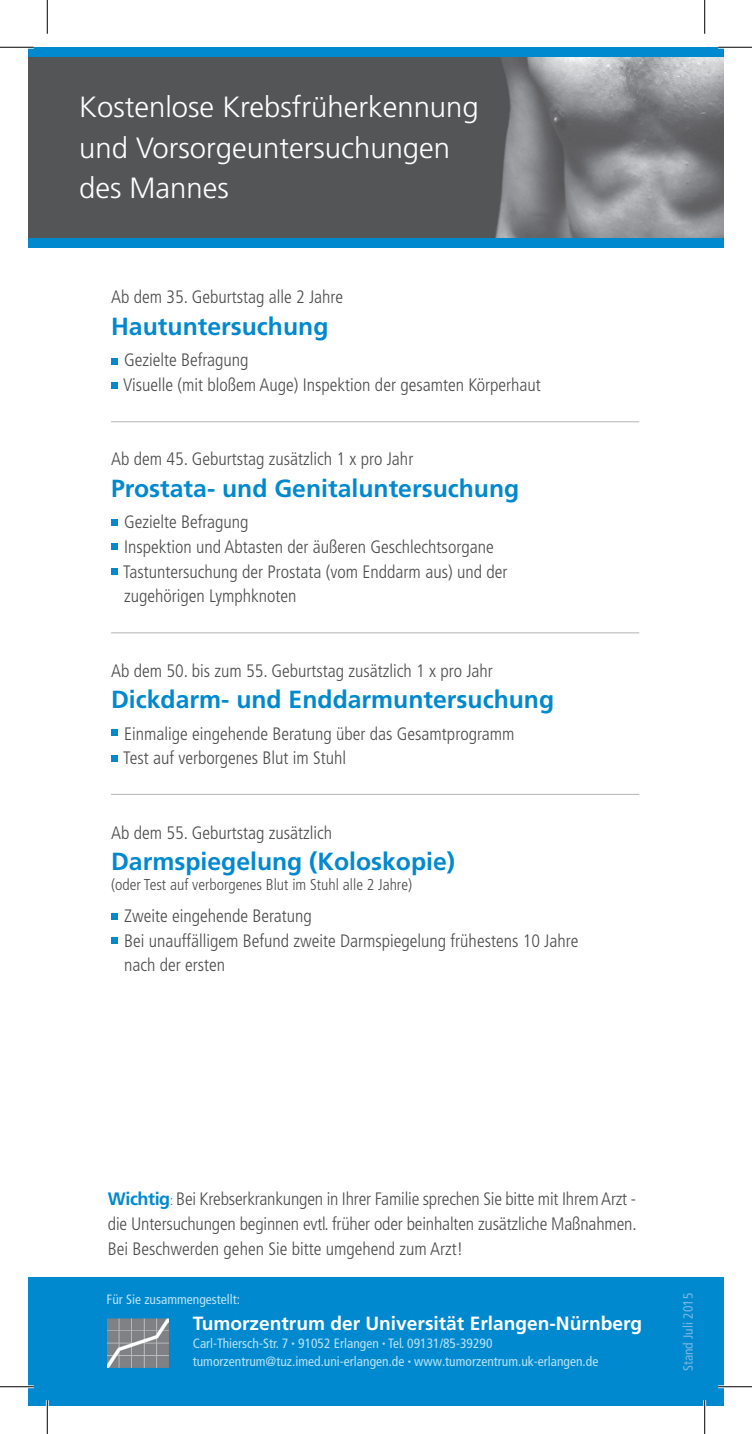
<style>
.page{position:relative;width:752px;height:1434px;background:#fff}
.page>*{position:absolute;margin:0;border:0;box-sizing:border-box;transform-origin:0 0}
.t1{font:300 29.25px/40.5px "Frutiger LT Pro";color:#fff}
.t2{font:700 24.75px "Frutiger LT Pro";color:#0089cf}
.t3{font:700 19.12px "Frutiger LT Pro";color:#fff}
.t4{font:300 condensed 18px/24.8px "Frutiger LT Pro";color:#4b4c4d}
.t5{font:300 condensed 15.75px "Frutiger LT Pro";color:#4b4c4d}
.t6{font:condensed 13.5px/18px "Frutiger LT Pro";color:#b6e4f9}
.t7{font:condensed 13.5px "Frutiger LT Pro";color:#77b6e4}
.s1{font-weight:700;font-stretch:normal;color:#0089cf}
.s2{font-stretch:normal;font-size:13.5px}
</style>
<div class="page">
<img style="left:28px;top:57px;width:695px;height:182px">
<div style="left:28px;top:239px;width:695px;height:9px;background:#0089cf"></div>
<div style="left:28px;top:47px;width:695px;height:10px;background:#0089cf"></div>
<hr style="left:111px;top:632px;width:528px;height:1px;background:#bcbdc0">
<hr style="left:111px;top:794px;width:528px;height:1px;background:#bcbdc0">
<hr style="left:111px;top:421px;width:528px;height:1px;background:#bcbdc0">
<svg style="left:111px;top:358px;width:6px;height:6px"></svg>
<svg style="left:111px;top:382px;width:6px;height:6px"></svg>
<svg style="left:111px;top:519px;width:6px;height:6px"></svg>
<div style="left:111px;top:543px;width:6px;height:7px;background:#0089cf"></div>
<svg style="left:111px;top:568px;width:6px;height:6px"></svg>
<svg style="left:111px;top:730px;width:6px;height:6px"></svg>
<svg style="left:111px;top:755px;width:6px;height:6px"></svg>
<svg style="left:111px;top:913px;width:6px;height:6px"></svg>
<svg style="left:111px;top:938px;width:6px;height:6px"></svg>
<div style="left:28px;top:1277px;width:695px;height:129px;background:#0089cf"></div>
<img style="left:108px;top:1318px;width:61px;height:49px">
<hr style="left:0;top:46px;width:34px;height:3px;background:#fff">
<hr style="left:718px;top:46px;width:33px;height:3px;background:#fff">
<hr style="left:0;top:1385px;width:34px;height:3px;background:#fff">
<hr style="left:718px;top:1385px;width:33px;height:3px;background:#fff">
<hr style="left:46px;top:1400px;width:3px;height:34px;background:#fff">
<hr style="left:703px;top:1400px;width:3px;height:34px;background:#fff">
<hr style="left:0;top:47px;width:34px;height:1px;background:#000">
<hr style="left:718px;top:47px;width:33px;height:1px;background:#000">
<hr style="left:0;top:1386px;width:34px;height:1px;background:#000">
<hr style="left:718px;top:1386px;width:33px;height:1px;background:#000">
<hr style="left:47px;top:0;width:1px;height:34px;background:#000">
<hr style="left:47px;top:1400px;width:1px;height:34px;background:#000">
<hr style="left:704px;top:0;width:1px;height:34px;background:#000">
<hr style="left:704px;top:1400px;width:1px;height:34px;background:#000">
<h1 class="t1" style="left:79px;top:87px;width:401px">Kostenlose Krebsfrüherkennung und Vorsorgeuntersuchungen des Mannes</h1>
<p class="t4" style="left:111px;top:285px;width:234px">Ab dem 35. Geburtstag alle 2 Jahre</p>
<h2 class="t2" style="left:111px;top:311px;width:219px">Hautuntersuchung</h2>
<p class="t4" style="left:123px;top:348px;width:419px">Gezielte Befragung<br>Visuelle (mit bloßem Auge) Inspektion der gesamten Körperhaut</p>
<p class="t4" style="left:111px;top:447px;width:304px">Ab dem 45. Geburtstag zusätzlich 1 x pro Jahr</p>
<h2 class="t2" style="left:111px;top:473px;width:409px">Prostata- und Genitaluntersuchung</h2>
<p class="t4" style="left:123px;top:510px;width:385px">Gezielte Befragung<br>Inspektion und Abtasten der äußeren Geschlechtsorgane Tastuntersuchung der Prostata (vom Enddarm aus) und der zugehörigen Lymphknoten</p>
<p class="t4" style="left:111px;top:658px;width:383px">Ab dem 50. bis zum 55. Geburtstag zusätzlich 1 x pro Jahr</p>
<h2 class="t2" style="left:111px;top:685px;width:444px">Dickdarm- und Enddarmuntersuchung</h2>
<p class="t4" style="left:123px;top:721px;width:393px">Einmalige eingehende Beratung über das Gesamtprogramm<br>Test auf verborgenes Blut im Stuhl</p>
<p class="t4" style="left:111px;top:820px;width:222px">Ab dem 55. Geburtstag zusätzlich</p>
<h2 class="t2" style="left:111px;top:847px;width:345px">Darmspiegelung (Koloskopie)</h2>
<p class="t5" style="left:111px;top:876px;width:302px">(oder Test auf verborgenes Blut im Stuhl alle 2 Jahre)</p>
<p class="t4" style="left:124px;top:903px;width:456px">Zweite eingehende Beratung<br>Bei unauffälligem Befund zweite Darmspiegelung frühestens 10 Jahre nach der ersten</p>
<p class="t4" style="left:108px;top:1187px;width:530px;text-align:justify"><span class="s1">Wichtig</span><span class="s2">:</span> Bei Krebserkrankungen in Ihrer Familie sprechen Sie bitte mit Ihrem Arzt - die Untersuchungen beginnen evtl. früher oder beinhalten zusätzliche Maßnahmen.<br>Bei Beschwerden gehen Sie bitte umgehend zum Arzt!</p>
<p class="t6" style="left:107px;top:1290px;width:135px">Für Sie zusammengestellt:</p>
<p class="t7" style="left:680px;top:1371px;width:80px;rotate:-90deg">Stand Juli 2015</p>
<p class="t3" style="left:193px;top:1312px;width:451px">Tumorzentrum der Universität Erlangen-Nürnberg</p>
<p class="t6" style="left:193px;top:1335px;width:407px">Carl-Thiersch-Str. 7 <sup>•</sup> 91052 Erlangen <sup>•</sup> Tel. 09131/85-39290 tumorzentrum@tuz.imed.uni-erlangen.de <sup>•</sup> www.tumorzentrum.uk-erlangen.de</p>
</div>
